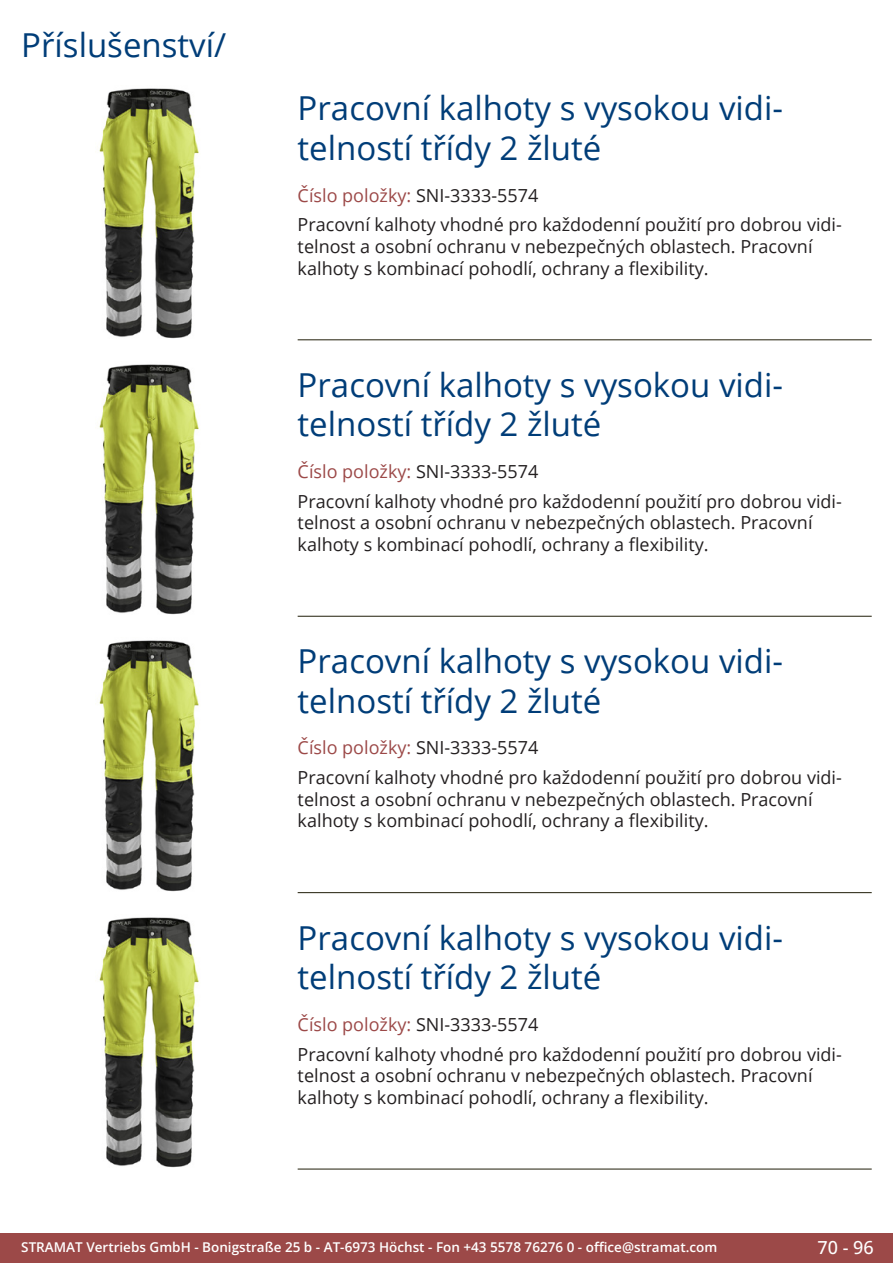
<style>
.page{position:relative;width:893px;height:1263px;background:#fff}
.page>*{position:absolute;margin:0;border:0;box-sizing:border-box;transform-origin:0 0}
.Produkttitel{font:33px/39.6px "Open Sans";color:#003d78}
.RastTitel{font:33px "Open Sans";color:#003d78}
.Beschreibung_Text{font:18px/21.6px "Open Sans";color:#231f20}
.TechDaten_Überschrif{font:18px "Open Sans";color:#9c4948}
.t1{font:500 18px "Open Sans";color:#fff}
.t2{font:600 13.5px "Open Sans";color:#fff}
.s1{color:#231f20}
</style>
<div class="page">
<div style="left:0;top:1233px;width:893px;height:30px;background:#9c4948"></div>
<hr style="left:298px;top:340px;width:574px;height:1px;background:#201d08">
<hr style="left:298px;top:616px;width:574px;height:1px;background:#201d08">
<hr style="left:298px;top:892px;width:574px;height:1px;background:#201d08">
<hr style="left:298px;top:1169px;width:574px;height:1px;background:#201d08">
<img style="left:99px;top:88px;width:100px;height:251px">
<img style="left:99px;top:364px;width:100px;height:251px">
<img style="left:99px;top:640px;width:100px;height:252px">
<img style="left:99px;top:917px;width:100px;height:251px">
<p class="RastTitel" style="left:21px;top:22px;width:206px">Příslušenství/</p>
<p class="Produkttitel" style="left:298px;top:88px;width:487px">Pracovní kalhoty s vysokou vidi&shy;telností třídy 2 žluté</p>
<p class="TechDaten_Überschrif" style="left:298px;top:183px;width:242px">Číslo položky: <span class="s1">SNI-3333-5574</span></p>
<p class="Beschreibung_Text" style="left:298px;top:214px;width:544px">Pracovní kalhoty vhodné pro každodenní použití pro dobrou vidi&shy;telnost a osobní ochranu v nebezpečných oblastech. Pracovní kalhoty s kombinací pohodlí, ochrany a flexibility.</p>
<p class="Produkttitel" style="left:298px;top:364px;width:487px">Pracovní kalhoty s vysokou vidi&shy;telností třídy 2 žluté</p>
<p class="TechDaten_Überschrif" style="left:298px;top:459px;width:242px">Číslo položky: <span class="s1">SNI-3333-5574</span></p>
<p class="Beschreibung_Text" style="left:298px;top:490px;width:544px">Pracovní kalhoty vhodné pro každodenní použití pro dobrou vidi&shy;telnost a osobní ochranu v nebezpečných oblastech. Pracovní kalhoty s kombinací pohodlí, ochrany a flexibility.</p>
<p class="Produkttitel" style="left:298px;top:640px;width:487px">Pracovní kalhoty s vysokou vidi&shy;telností třídy 2 žluté</p>
<p class="TechDaten_Überschrif" style="left:298px;top:735px;width:242px">Číslo položky: <span class="s1">SNI-3333-5574</span></p>
<p class="Beschreibung_Text" style="left:298px;top:766px;width:544px">Pracovní kalhoty vhodné pro každodenní použití pro dobrou vidi&shy;telnost a osobní ochranu v nebezpečných oblastech. Pracovní kalhoty s kombinací pohodlí, ochrany a flexibility.</p>
<p class="Produkttitel" style="left:298px;top:917px;width:487px">Pracovní kalhoty s vysokou vidi&shy;telností třídy 2 žluté</p>
<p class="TechDaten_Überschrif" style="left:298px;top:1012px;width:242px">Číslo položky: <span class="s1">SNI-3333-5574</span></p>
<p class="Beschreibung_Text" style="left:298px;top:1043px;width:544px">Pracovní kalhoty vhodné pro každodenní použití pro dobrou vidi&shy;telnost a osobní ochranu v nebezpečných oblastech. Pracovní kalhoty s kombinací pohodlí, ochrany a flexibility.</p>
<p class="t2" style="left:21px;top:1238px;width:698px">STRAMAT Vertriebs GmbH - Bonigstraße 25 b - AT-6973 Höchst - Fon +43 5578 76276 0 - office@stramat.com</p>
<p class="t1" style="left:817px;top:1234px;width:58px">70 - 96</p>
</div>
